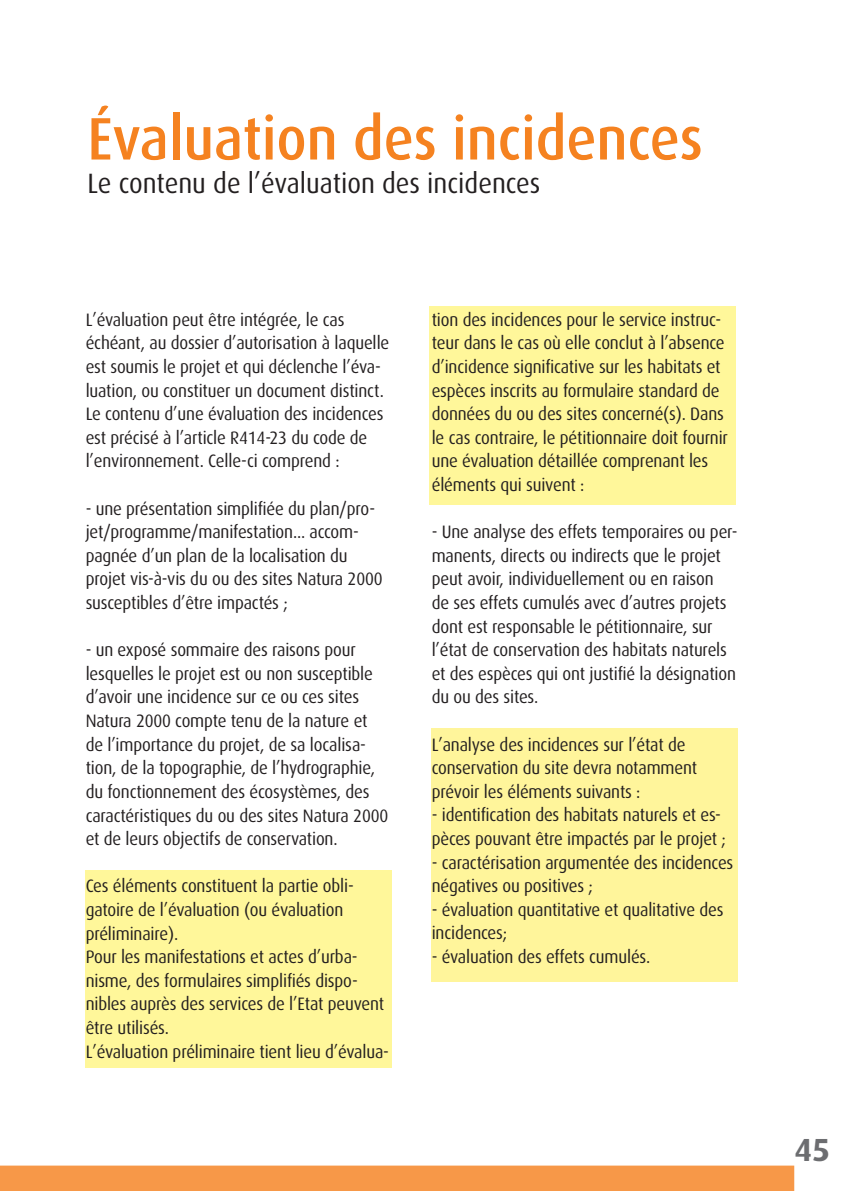
<style>
.page{position:relative;width:851px;height:1191px;background:#fff}
.page>*{position:absolute;margin:0;border:0;box-sizing:border-box;transform-origin:0 0}
.t1{font:500 60px "Dax OT";color:#f58220;scale:.93 1}
.t2{font:700 32px "Dax OT";color:#6c6d70}
.t3{font:28px "Dax OT";color:#231f20;scale:.93 1}
.t4{font:18px/23.6px "Dax OT";letter-spacing:-.01em;color:#231f20;scale:.93 1}
</style>
<div class="page">
<div style="left:0;top:1165px;width:794px;height:26px;background:#f79848"></div>
<div style="left:86px;top:870px;width:306px;height:197px;background:#fff79a"></div>
<div style="left:429px;top:306px;width:306px;height:198px;background:#fff79a"></div>
<div style="left:431px;top:728px;width:306px;height:253px;background:#fff59b"></div>
<h1 class="t1" style="left:87px;top:105px;width:663px">Évaluation des incidences</h1>
<h3 class="t3" style="left:87px;top:168px;width:488px">Le contenu de l’évaluation des incidences</h3>
<p class="t4" style="left:86px;top:308px;width:328px">L’évaluation peut être intégrée, le cas échéant, au dossier d’autorisation à laquelle est soumis le projet et qui déclenche l’éva&shy;luation, ou constituer un document distinct.<br>Le contenu d’une évaluation des incidences est précisé à l’article R414-23 du code de l’environnement. Celle-ci comprend :</p>
<p class="t4" style="left:86px;top:497px;width:321px">- une présentation simplifiée du plan/pro&shy;jet/programme/manifestation... accom&shy;pagnée d’un plan de la localisation du projet vis-à-vis du ou des sites Natura 2000 susceptibles d’être impactés ;</p>
<p class="t4" style="left:86px;top:638px;width:327px">- un exposé sommaire des raisons pour lesquelles le projet est ou non susceptible d’avoir une incidence sur ce ou ces sites Natura 2000 compte tenu de la nature et de l’importance du projet, de sa localisa&shy;tion, de la topographie, de l’hydrographie, du fonctionnement des écosystèmes, des caractéristiques du ou des sites Natura 2000 et de leurs objectifs de conservation.</p>
<p class="t4" style="left:86px;top:874px;width:328px">Ces éléments constituent la partie obli&shy;gatoire de l’évaluation (ou évaluation préliminaire).<br>Pour les manifestations et actes d’urba&shy;nisme, des formulaires simplifiés dispo&shy;nibles auprès des services de l’Etat peuvent être utilisés.<br>L’évaluation préliminaire tient lieu d’évalua-</p>
<p class="t4" style="left:431px;top:308px;width:320px">tion des incidences pour le service instruc&shy;teur dans le cas où elle conclut à l’absence d’incidence significative sur les habitats et espèces inscrits au formulaire standard de données du ou des sites concerné(s). Dans le cas contraire, le pétitionnaire doit fournir une évaluation détaillée comprenant les éléments qui suivent :</p>
<p class="t4" style="left:431px;top:520px;width:330px">- Une analyse des effets temporaires ou per&shy;manents, directs ou indirects que le projet peut avoir, individuellement ou en raison<br>de ses effets cumulés avec d’autres projets dont est responsable le pétitionnaire, sur l’état de conservation des habitats naturels et des espèces qui ont justifié la désignation du ou des sites.</p>
<p class="t4" style="left:431px;top:732px;width:287px">L’analyse des incidences sur l’état de conservation du site devra notamment prévoir les éléments suivants :</p>
<p class="t4" style="left:431px;top:803px;width:318px">- identification des habitats naturels et es&shy;pèces pouvant être impactés par le projet ;</p>
<p class="t4" style="left:431px;top:850px;width:326px">- caractérisation argumentée des incidences négatives ou positives ;</p>
<p class="t4" style="left:431px;top:898px;width:315px">- évaluation quantitative et qualitative des incidences;</p>
<p class="t4" style="left:431px;top:945px;width:236px">- évaluation des effets cumulés.</p>
<h2 class="t2" style="left:794px;top:1132px;width:38px">45</h2>
</div>
